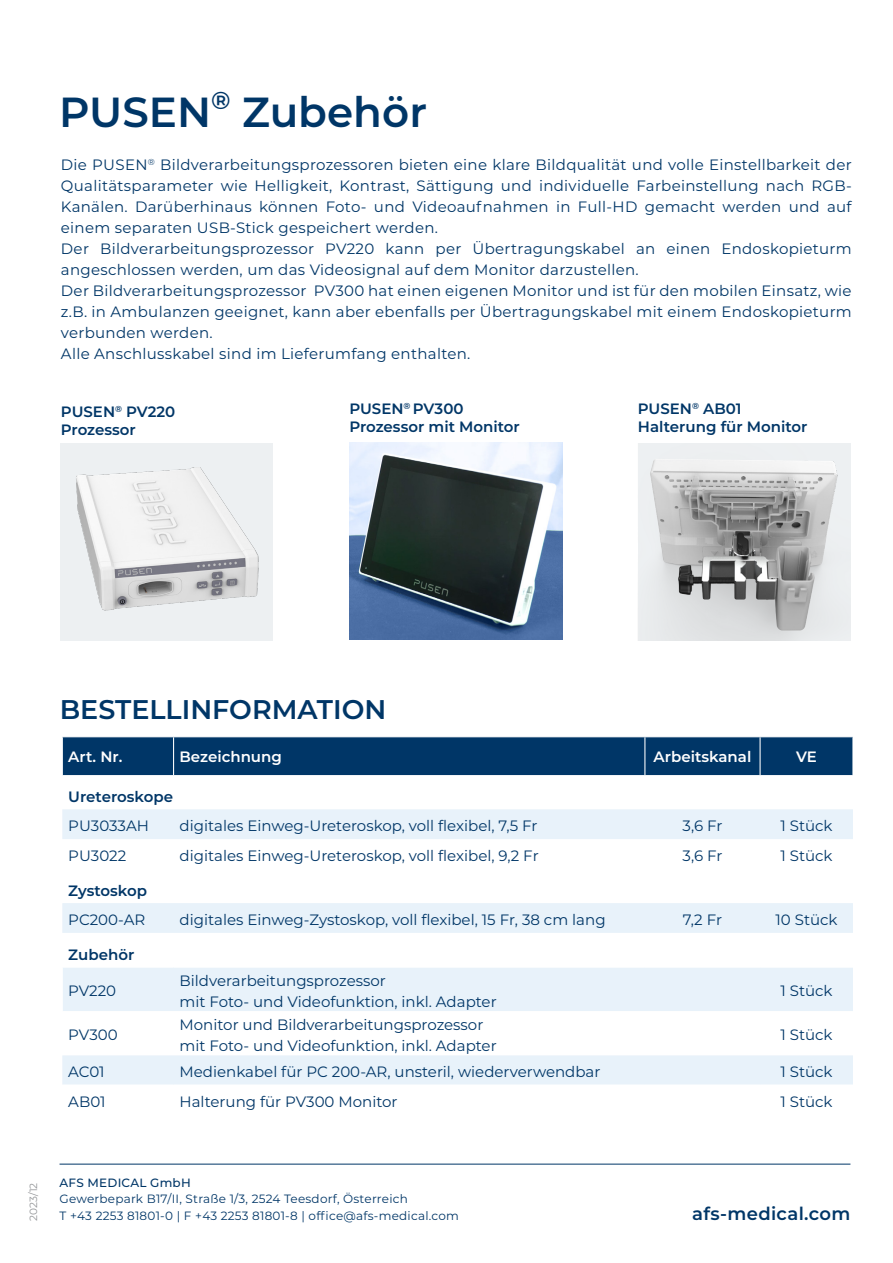
<style>
.page{position:relative;width:893px;height:1263px;background:#fff}
.page>*{position:absolute;margin:0;border:0;box-sizing:border-box;transform-origin:0 0}
.Absatzformat_1{font:600 42px "Montserrat";color:#003667}
.t1{font:600 27px "Montserrat";color:#003667}
.t2{font:600 18px "Montserrat";letter-spacing:.02em;color:#003667}
.Absatzformat_1-2{font:15px/21px "Montserrat";color:#003667;text-align:justify}
.Absatzformat_1-3{font:15px/21px "Montserrat";letter-spacing:.02em;color:#003667}
.t3{font:600 15px/18px "Montserrat";color:#003667}
.t4{font:600 15px "Montserrat";color:#fff}
.t5{font:12px "Montserrat";letter-spacing:.02em;color:#003667}
.t6{font:500 12px "Montserrat";letter-spacing:.02em;color:#003667}
.t7{font:10.5px "Montserrat";color:#939598}
</style>
<div class="page">
<hr style="left:60px;top:1164px;width:790px;height:1px;background:#003667">
<div style="left:63px;top:737px;width:789px;height:38px;background:#003667"></div>
<svg style="left:62px;top:809px;width:791px;height:202px;fill:#eaf3fa"></svg>
<div style="left:62px;top:1055px;width:791px;height:30px;background:#e8f2fa"></div>
<hr style="left:62px;top:967px;width:112px;height:1px;background:#fff">
<hr style="left:62px;top:967px;width:1px;height:44px;background:#fff">
<hr style="left:174px;top:967px;width:471px;height:1px;background:#fff">
<hr style="left:645px;top:967px;width:115px;height:1px;background:#fff">
<hr style="left:760px;top:967px;width:93px;height:1px;background:#fff">
<hr style="left:173px;top:737px;width:1px;height:38px;background:#fff">
<hr style="left:644px;top:737px;width:1px;height:38px;background:#fff">
<hr style="left:759px;top:737px;width:2px;height:38px;background:#fff">
<img style="left:349px;top:443px;width:213px;height:197px">
<div style="left:60px;top:443px;width:213px;height:197px;background:#edf0f2"></div>
<img style="left:76px;top:467px;width:183px;height:144px">
<img style="left:638px;top:443px;width:212px;height:197px">
<p class="Absatzformat_1" style="left:59px;top:83px;width:369px">PUSEN<sup>®</sup> Zubehör</p>
<p class="Absatzformat_1-2" style="left:61px;top:153px;width:792px">Die PUSEN<sup>®</sup> Bildverarbeitungsprozessoren bieten eine klare Bildqualität und volle Einstellbarkeit der Qualitätsparameter wie Helligkeit, Kontrast, Sättigung und individuelle Farbeinstellung nach RGB-Kanälen. Darüberhinaus können Foto- und Videoaufnahmen in Full-HD gemacht werden und auf einem separaten USB-Stick gespeichert werden.</p>
<p class="Absatzformat_1-3" style="left:61px;top:237px;width:792px">Der Bildverarbeitungsprozessor PV220 kann per Übertragungskabel an einen Endoskopieturm angeschlossen werden, um das Videosignal auf dem Monitor darzustellen.</p>
<p class="Absatzformat_1-2" style="left:61px;top:279px;width:792px">Der Bildverarbeitungsprozessor PV300 hat einen eigenen Monitor und ist für den mobilen Einsatz, wie z.B. in Ambulanzen geeignet, kann aber ebenfalls per Übertragungskabel mit einem Endoskopieturm verbunden werden.</p>
<p class="Absatzformat_1-3" style="left:61px;top:342px;width:411px">Alle Anschlusskabel sind im Lieferumfang enthalten.</p>
<p class="t3" style="left:61px;top:402px;width:116px">PUSEN<sup>®</sup> PV220</p>
<p class="t3" style="left:61px;top:420px;width:76px">Prozessor</p>
<p class="t3" style="left:349px;top:399px;width:172px">PUSEN<sup>®</sup> PV300<br>Prozessor mit Monitor</p>
<p class="t3" style="left:638px;top:399px;width:105px">PUSEN<sup>®</sup> AB01</p>
<p class="t3" style="left:638px;top:417px;width:171px">Halterung für Monitor</p>
<p class="t1" style="left:60px;top:690px;width:328px">BESTELLINFORMATION</p>
<p class="t4" style="left:68px;top:746px;width:56px">Art. Nr.</p>
<p class="t4" style="left:180px;top:746px;width:104px">Bezeichnung</p>
<p class="t4" style="left:654px;top:746px;width:99px">Arbeitskanal</p>
<p class="t4" style="left:796px;top:746px;width:22px">VE</p>
<p class="t3" style="left:68px;top:787px;width:106px">Ureteroskope</p>
<p class="Absatzformat_1-2" style="left:68px;top:815px;width:82px">PU3033AH</p>
<p class="Absatzformat_1-2" style="left:180px;top:815px;width:359px">digitales Einweg-Ureteroskop, voll flexibel, 7,5 Fr</p>
<p class="Absatzformat_1-2" style="left:682px;top:815px;width:41px">3,6 Fr</p>
<p class="Absatzformat_1-2" style="left:780px;top:815px;width:54px">1 Stück</p>
<p class="Absatzformat_1-2" style="left:68px;top:845px;width:59px">PU3022</p>
<p class="Absatzformat_1-2" style="left:180px;top:845px;width:361px">digitales Einweg-Ureteroskop, voll flexibel, 9,2 Fr</p>
<p class="Absatzformat_1-2" style="left:682px;top:845px;width:41px">3,6 Fr</p>
<p class="Absatzformat_1-2" style="left:780px;top:845px;width:54px">1 Stück</p>
<p class="t3" style="left:68px;top:880px;width:80px">Zystoskop</p>
<p class="Absatzformat_1-2" style="left:68px;top:909px;width:78px">PC200-AR</p>
<p class="Absatzformat_1-2" style="left:180px;top:909px;width:428px">digitales Einweg-Zystoskop, voll flexibel, 15 Fr, 38 cm lang</p>
<p class="Absatzformat_1-2" style="left:683px;top:909px;width:41px">7,2 Fr</p>
<p class="Absatzformat_1-2" style="left:775px;top:909px;width:64px">10 Stück</p>
<p class="t3" style="left:68px;top:944px;width:68px">Zubehör</p>
<p class="Absatzformat_1-2" style="left:68px;top:980px;width:49px">PV220</p>
<p class="Absatzformat_1-2" style="left:180px;top:969px;width:208px">Bildverarbeitungsprozessor</p>
<p class="Absatzformat_1-2" style="left:180px;top:990px;width:319px">mit Foto- und Videofunktion, inkl. Adapter</p>
<p class="Absatzformat_1-2" style="left:780px;top:980px;width:54px">1 Stück</p>
<p class="Absatzformat_1-2" style="left:68px;top:1024px;width:51px">PV300</p>
<p class="Absatzformat_1-2" style="left:180px;top:1013px;width:305px">Monitor und Bildverarbeitungsprozessor</p>
<p class="Absatzformat_1-2" style="left:180px;top:1034px;width:319px">mit Foto- und Videofunktion, inkl. Adapter</p>
<p class="Absatzformat_1-2" style="left:780px;top:1024px;width:54px">1 Stück</p>
<p class="Absatzformat_1-2" style="left:68px;top:1061px;width:38px">AC01</p>
<p class="Absatzformat_1-2" style="left:180px;top:1061px;width:422px">Medienkabel für PC 200-AR, unsteril, wiederverwendbar</p>
<p class="Absatzformat_1-2" style="left:780px;top:1061px;width:54px">1 Stück</p>
<p class="Absatzformat_1-2" style="left:68px;top:1091px;width:39px">AB01</p>
<p class="Absatzformat_1-2" style="left:180px;top:1091px;width:220px">Halterung für PV300 Monitor</p>
<p class="Absatzformat_1-2" style="left:780px;top:1091px;width:54px">1 Stück</p>
<p class="t7" style="left:26px;top:1221px;width:40px;rotate:-90deg">2023/12</p>
<p class="t6" style="left:60px;top:1174px;width:133px">AFS MEDICAL GmbH</p>
<p class="t5" style="left:60px;top:1191px;width:350px">Gewerbepark B17/II, Straße 1/3, 2524 Teesdorf, Österreich</p>
<p class="t5" style="left:60px;top:1207px;width:401px">T +43 2253 81801-0 | F +43 2253 81801-8 | office@afs-medical.com</p>
<p class="t2" style="left:692px;top:1201px;width:160px">afs-medical.com</p>
</div>
